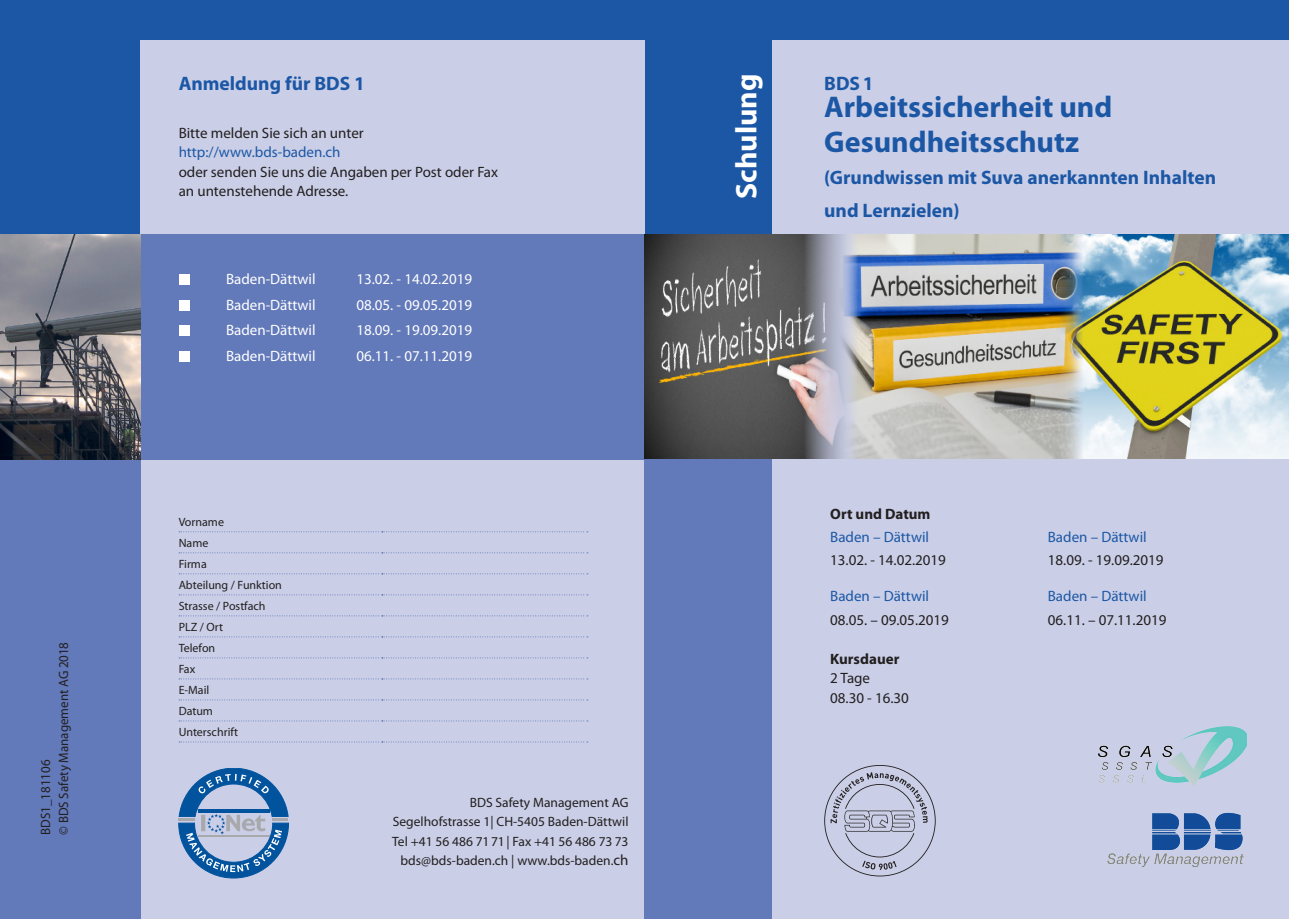
<style>
.page{position:relative;width:1289px;height:919px;background:#fff}
.page>*{position:absolute;margin:0;border:0;box-sizing:border-box;transform-origin:0 0}
.t1{font:700 30px "Myriad Pro";color:#1c57a5}
.kleiner_Titel{font:700 29.85px "Myriad Pro";color:#fff}
.kleiner_Titel-2{font:700 19.5px/32.4px "Myriad Pro";color:#1c57a5}
.Negativ{font:15px/19.5px "Myriad Pro";color:#231f20}
.GT{font:15px "Myriad Pro";color:#fff}
.Negativ-2{font:15px "Myriad Pro";color:#1c57a5}
.t2{font:700 15px "Myriad Pro";color:#231f20}
.GT-2{font:13.5px "Myriad Pro";color:#231f20}
.GT-3{font:13.5px "Myriad Pro";color:#231f20;scale:.96 1}
.GT-4{font:12px "Myriad Pro";color:#231f20}
.s1{font-size:15px}
</style>
<div class="page">
<div style="left:0;top:0;width:1288px;height:918px;background:#1c57a5"></div>
<div style="left:140px;top:40px;width:504px;height:878px;background:#cacfe7"></div>
<div style="left:772px;top:40px;width:516px;height:878px;background:#cacfe7"></div>
<div style="left:0;top:459px;width:140px;height:459px;background:#6279ba"></div>
<div style="left:644px;top:459px;width:128px;height:459px;background:#6279ba"></div>
<div style="left:140px;top:234px;width:504px;height:225px;background:#6279ba"></div>
<img style="left:0;top:234px;width:140px;height:225px">
<svg style="left:824px;top:765px;width:111px;height:111px"></svg>
<svg style="left:179px;top:531px;width:409px;height:1px"></svg>
<svg style="left:179px;top:552px;width:409px;height:1px"></svg>
<svg style="left:179px;top:573px;width:409px;height:1px"></svg>
<svg style="left:179px;top:594px;width:409px;height:1px"></svg>
<svg style="left:179px;top:615px;width:409px;height:1px"></svg>
<svg style="left:179px;top:636px;width:409px;height:1px"></svg>
<svg style="left:179px;top:657px;width:409px;height:1px"></svg>
<svg style="left:179px;top:678px;width:409px;height:1px"></svg>
<svg style="left:179px;top:699px;width:409px;height:1px"></svg>
<svg style="left:179px;top:720px;width:409px;height:1px"></svg>
<svg style="left:179px;top:741px;width:409px;height:1px"></svg>
<div style="left:179px;top:274px;width:11px;height:10px;background:#fff"></div>
<div style="left:179px;top:300px;width:11px;height:10px;background:#fff"></div>
<div style="left:179px;top:325px;width:11px;height:11px;background:#fff"></div>
<div style="left:179px;top:351px;width:11px;height:10px;background:#fff"></div>
<img style="left:1107px;top:812px;width:137px;height:56px">
<svg style="left:179px;top:768px;width:109px;height:110px"></svg>
<img style="left:1098px;top:726px;width:147px;height:60px">
<img style="left:644px;top:234px;width:211px;height:225px">
<img style="left:837px;top:234px;width:216px;height:224px">
<img style="left:1053px;top:234px;width:235px;height:224px">
<p class="GT-3" style="left:55px;top:834px;width:202px;rotate:-90deg">© BDS Safety Management AG 2018</p>
<p class="GT-3" style="left:37px;top:834px;width:80px;rotate:-90deg">BDS1_181106</p>
<p class="kleiner_Titel" style="left:726px;top:199px;width:127px;rotate:-90deg">Schulung</p>
<p class="kleiner_Titel-2" style="left:179px;top:66px;width:188px">Anmeldung für BDS 1</p>
<p class="kleiner_Titel-2" style="left:824px;top:66px;width:51px">BDS 1</p>
<p class="t1" style="left:824px;top:87px;width:290px">Arbeitssicherheit und</p>
<p class="t1" style="left:824px;top:122px;width:256px">Gesundheitsschutz</p>
<p class="kleiner_Titel-2" style="left:824px;top:161px;width:393px">(Grundwissen mit Suva anerkannten Inhalten und Lernzielen)</p>
<p class="Negativ" style="left:179px;top:122px;width:187px">Bitte melden Sie sich an unter</p>
<p class="Negativ-2" style="left:179px;top:143px;width:163px">http://www.bds-baden.ch</p>
<p class="Negativ" style="left:179px;top:161px;width:321px">oder senden Sie uns die Angaben per Post oder Fax an untenstehende Adresse.</p>
<p class="GT" style="left:226px;top:270px;width:91px">Baden-Dättwil</p>
<p class="GT" style="left:356px;top:270px;width:117px">13.02. - 14.02.2019</p>
<p class="GT" style="left:226px;top:295px;width:91px">Baden-Dättwil</p>
<p class="GT" style="left:356px;top:295px;width:117px">08.05. - 09.05.2019</p>
<p class="GT" style="left:226px;top:321px;width:91px">Baden-Dättwil</p>
<p class="GT" style="left:356px;top:321px;width:117px">18.09. - 19.09.2019</p>
<p class="GT" style="left:226px;top:346px;width:91px">Baden-Dättwil</p>
<p class="GT" style="left:356px;top:346px;width:117px">06.11. - 07.11.2019</p>
<p class="GT-4" style="left:179px;top:514px;width:47px">Vorname</p>
<p class="GT-4" style="left:179px;top:535px;width:31px">Name</p>
<p class="GT-4" style="left:179px;top:556px;width:30px">Firma</p>
<p class="GT-4" style="left:179px;top:577px;width:105px">Abteilung / Funktion</p>
<p class="GT-4" style="left:179px;top:598px;width:88px">Strasse / Postfach</p>
<p class="GT-4" style="left:179px;top:619px;width:46px">PLZ / Ort</p>
<p class="GT-4" style="left:179px;top:640px;width:38px">Telefon</p>
<p class="GT-4" style="left:179px;top:661px;width:18px">Fax</p>
<p class="GT-4" style="left:179px;top:682px;width:32px">E-Mail</p>
<p class="GT-4" style="left:179px;top:703px;width:36px">Datum</p>
<p class="GT-4" style="left:179px;top:724px;width:61px">Unterschrift</p>
<p class="GT-2" style="left:470px;top:793px;width:160px">BDS Safety Management AG</p>
<p class="GT-2" style="left:393px;top:813px;width:237px">Segelhofstrasse 1| CH-5405 Baden-Dättwil</p>
<p class="GT-2" style="left:392px;top:832px;width:238px">Tel +41 56 486 71 71 | Fax +41 56 486 73 73</p>
<p class="GT-2" style="left:400px;top:852px;width:229px">bds@bds-baden.ch | www.bds-baden.<span class="s1">ch</span></p>
<p class="t2" style="left:830px;top:504px;width:102px">Ort und Datum</p>
<p class="Negativ-2" style="left:830px;top:527px;width:100px">Baden – Dättwil</p>
<p class="Negativ-2" style="left:1047px;top:527px;width:100px">Baden – Dättwil</p>
<p class="Negativ" style="left:830px;top:550px;width:117px">13.02. - 14.02.2019</p>
<p class="Negativ" style="left:1047px;top:550px;width:117px">18.09. - 19.09.2019</p>
<p class="Negativ-2" style="left:830px;top:587px;width:100px">Baden – Dättwil</p>
<p class="Negativ-2" style="left:1047px;top:587px;width:100px">Baden – Dättwil</p>
<p class="Negativ" style="left:830px;top:609px;width:120px">08.05. – 09.05.2019</p>
<p class="t2" style="left:830px;top:648px;width:71px">Kursdauer</p>
<p class="Negativ" style="left:830px;top:668px;width:41px">2 Tage</p>
<p class="Negativ" style="left:830px;top:687px;width:80px">08.30 - 16.30</p>
<p class="Negativ" style="left:1047px;top:609px;width:120px">06.11. – 07.11.2019</p>
</div>
